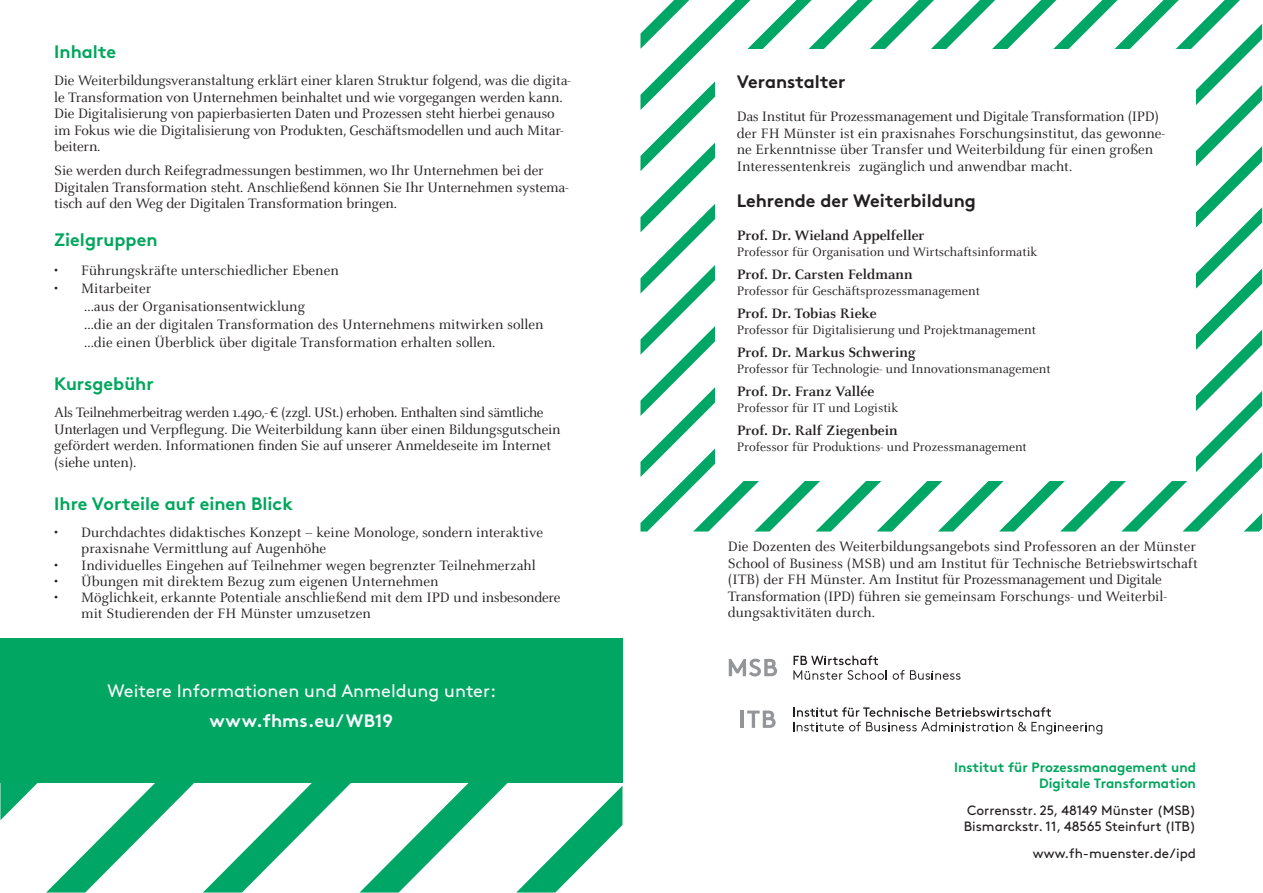
<style>
.page{position:relative;width:1263px;height:893px;background:#fff}
.page>*{position:absolute;margin:0;border:0;box-sizing:border-box;transform-origin:0 0}
.t1{font:18px/30px "Brown Pro";color:#f7f7f8;text-align:center}
.t2{font:700 18px "Brown Pro";color:#00a65d}
.t3{font:700 18px "Brown Pro";color:#231f20}
.t4{font:15px/16.5px "Celeste OT";letter-spacing:-.01em;color:#231f20}
.t5{font:700 15px "Celeste OT";color:#231f20}
.t6{font:13.5px "Celeste OT";color:#231f20}
.t7{font:13.5px "Brown Pro";color:#231f20}
.t8{font:700 13.5px/16.2px "Brown Pro";color:#00a65d;text-align:right}
.s1{font-weight:700;color:#f5f7fb}
</style>
<div class="page">
<div style="left:0;top:638px;width:622px;height:145px;background:#00a662"></div>
<svg style="left:640px;top:0;width:41px;height:531px"></svg>
<svg style="left:681px;top:0;width:61px;height:531px"></svg>
<svg style="left:742px;top:0;width:61px;height:531px"></svg>
<svg style="left:803px;top:0;width:61px;height:531px"></svg>
<svg style="left:864px;top:0;width:61px;height:531px"></svg>
<svg style="left:925px;top:0;width:61px;height:531px"></svg>
<svg style="left:986px;top:0;width:61px;height:531px"></svg>
<svg style="left:1060px;top:0;width:202px;height:531px"></svg>
<svg style="left:0;top:783px;width:622px;height:109px"></svg>
<div style="left:715px;top:49px;width:481px;height:431px;background:#fff"></div>
<svg style="left:793px;top:707px;width:309px;height:27px"></svg>
<hr style="left:741px;top:710px;width:3px;height:18px;background:#939598">
<svg style="left:747px;top:710px;width:29px;height:18px"></svg>
<svg style="left:793px;top:655px;width:94px;height:25px"></svg>
<svg style="left:893px;top:670px;width:11px;height:10px"></svg>
<svg style="left:910px;top:670px;width:50px;height:10px"></svg>
<svg style="left:729px;top:659px;width:48px;height:17px"></svg>
<p class="t2" style="left:54px;top:37px;width:64px">Inhalte</p>
<p class="t4" style="left:54px;top:72px;width:518px">Die Weiterbildungsveranstaltung erklärt einer klaren Struktur folgend, was die digita&shy;le Transformation von Unternehmen beinhaltet und wie vorgegangen werden kann.<br>Die Digitalisierung von papierbasierten Daten und Prozessen steht hierbei genauso im Fokus wie die Digitalisierung von Produkten, Geschäftsmodellen und auch Mitar&shy;beitern.</p>
<p class="t4" style="left:54px;top:162px;width:516px">Sie werden durch Reifegradmessungen bestimmen, wo Ihr Unternehmen bei der<br>Digitalen Transformation steht. Anschließend können Sie Ihr Unternehmen systema&shy;tisch auf den Weg der Digitalen Transformation bringen.</p>
<p class="t2" style="left:54px;top:225px;width:105px">Zielgruppen</p>
<p class="t4" style="left:54px;top:262px;width:286px">• Führungskräfte unterschiedlicher Ebenen</p>
<p class="t4" style="left:54px;top:280px;width:99px">• Mitarbeiter</p>
<p class="t4" style="left:84px;top:298px;width:222px">...aus der Organisationsentwicklung</p>
<p class="t4" style="left:84px;top:316px;width:461px">...die an der digitalen Transformation des Unternehmens mitwirken sollen</p>
<p class="t4" style="left:84px;top:334px;width:413px">...die einen Überblick über digitale Transformation erhalten sollen.</p>
<p class="t2" style="left:54px;top:369px;width:101px">Kursgebühr</p>
<p class="t4" style="left:54px;top:404px;width:508px">Als Teilnehmerbeitrag werden 1.490,- € (zzgl. USt.) erhoben. Enthalten sind sämtliche Unterlagen und Verpflegung. Die Weiterbildung kann über einen Bildungsgutschein gefördert werden. Informationen finden Sie auf unserer Anmeldeseite im Internet (siehe unten).</p>
<p class="t2" style="left:54px;top:489px;width:240px">Ihre Vorteile auf einen Blick</p>
<p class="t4" style="left:81px;top:524px;width:463px;text-indent:-27px">• Durchdachtes didaktisches Konzept – keine Monologe, sondern interaktive praxisnahe Vermittlung auf Augenhöhe</p>
<p class="t4" style="left:54px;top:557px;width:483px">• Individuelles Eingehen auf Teilnehmer wegen begrenzter Teilnehmerzahl</p>
<p class="t4" style="left:54px;top:573px;width:386px">• Übungen mit direktem Bezug zum eigenen Unternehmen</p>
<p class="t4" style="left:81px;top:589px;width:481px;text-indent:-27px">• Möglichkeit, erkannte Potentiale anschließend mit dem IPD und insbesondere mit Studierenden der FH Münster umzusetzen</p>
<p class="t1" style="left:108px;top:675px;width:390px">Weitere Informationen und Anmeldung unter: <span class="s1">www.fhms.eu/WB19</span></p>
<p class="t3" style="left:737px;top:67px;width:110px">Veranstalter</p>
<p class="t4" style="left:737px;top:108px;width:430px">Das Institut für Prozessmanagement und Digitale Transformation (IPD) der FH Münster ist ein praxisnahes Forschungsinstitut, das gewonne&shy;ne Erkenntnisse über Transfer und Weiterbildung für einen großen Interessentenkreis zugänglich und anwendbar macht.</p>
<p class="t3" style="left:737px;top:186px;width:241px">Lehrende der Weiterbildung</p>
<p class="t5" style="left:737px;top:226px;width:189px">Prof. Dr. Wieland Appelfeller</p>
<p class="t6" style="left:737px;top:244px;width:302px">Professor für Organisation und Wirtschaftsinformatik</p>
<p class="t5" style="left:737px;top:265px;width:177px">Prof. Dr. Carsten Feldmann</p>
<p class="t6" style="left:737px;top:283px;width:245px">Professor für Geschäftsprozessmanagement</p>
<p class="t5" style="left:737px;top:304px;width:142px">Prof. Dr. Tobias Rieke</p>
<p class="t6" style="left:737px;top:322px;width:301px">Professor für Digitalisierung und Projektmanagement</p>
<p class="t5" style="left:737px;top:343px;width:181px">Prof. Dr. Markus Schwering</p>
<p class="t6" style="left:737px;top:361px;width:315px">Professor für Technologie- und Innovationsmanagement</p>
<p class="t5" style="left:737px;top:382px;width:139px">Prof. Dr. Franz Vallée</p>
<p class="t6" style="left:737px;top:400px;width:163px">Professor für IT und Logistik</p>
<p class="t5" style="left:737px;top:421px;width:162px">Prof. Dr. Ralf Ziegenbein</p>
<p class="t6" style="left:737px;top:439px;width:292px">Professor für Produktions- und Prozessmanagement</p>
<p class="t4" style="left:728px;top:538px;width:471px">Die Dozenten des Weiterbildungsangebots sind Professoren an der Münster School of Business (MSB) und am Institut für Technische Betriebswirtschaft (ITB) der FH Münster. Am Institut für Prozessmanagement und Digitale Transformation (IPD) führen sie gemeinsam Forschungs- und Weiterbil&shy;dungsaktivitäten durch.</p>
<p class="t8" style="left:954px;top:757px;width:243px">Institut für Prozessmanagement und<br>Digitale Transformation</p>
<p class="t7" style="left:967px;top:800px;width:230px">Corrensstr. 25, 48149 Münster (MSB)</p>
<p class="t7" style="left:964px;top:816px;width:234px">Bismarckstr. 11, 48565 Steinfurt (ITB)</p>
<p class="t7" style="left:1033px;top:843px;width:165px">www.fh-muenster.de/ipd</p>
</div>
